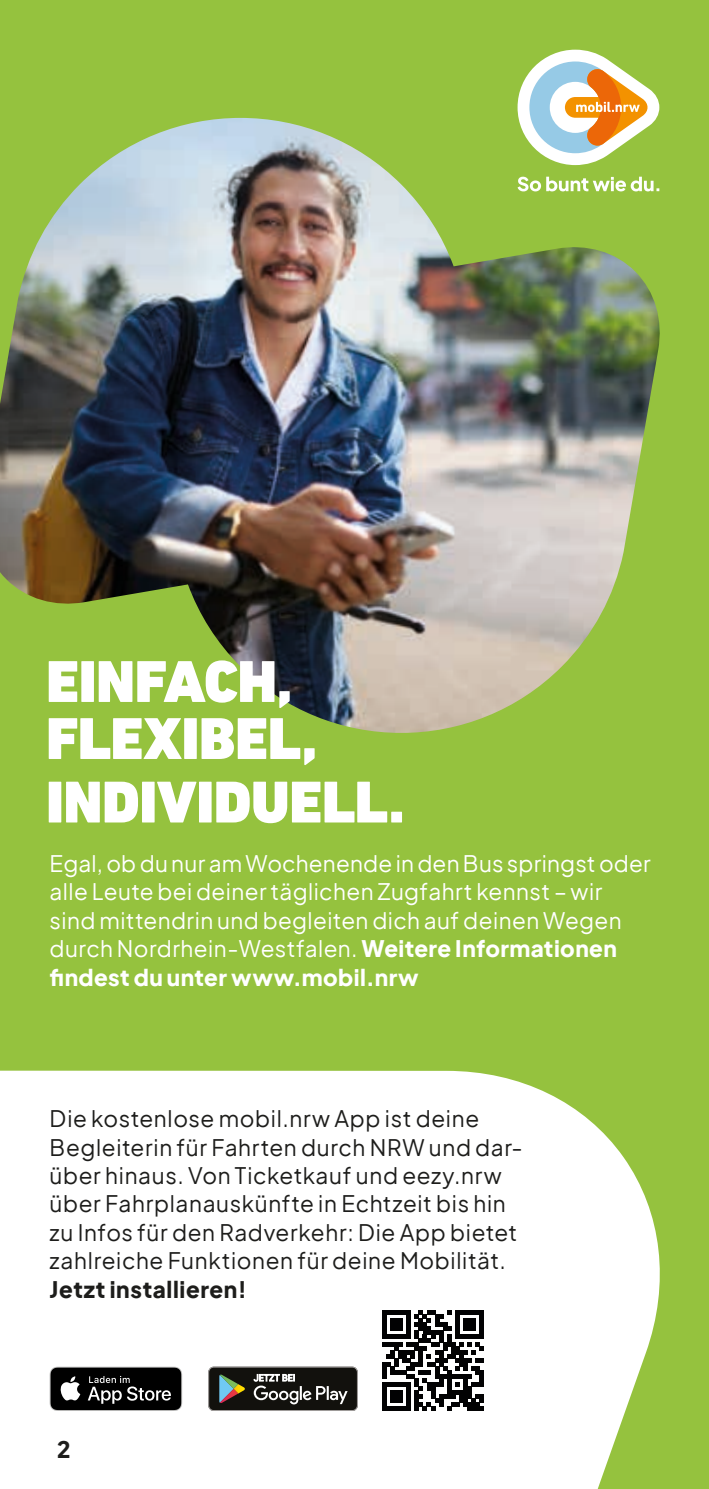
<style>
.page{position:relative;width:709px;height:1489px;background:#fff}
.page>*{position:absolute;margin:0;border:0;box-sizing:border-box;transform-origin:0 0}
.t1{font:900 60px/57px "DIN Next LT Pro";letter-spacing:-.01em;color:#fff}
.t2{font:22.5px/28.2px "Plus Jakarta Sans";letter-spacing:.03em;color:#1d1d1b}
.t3{font:22.5px/28.2px "Plus Jakarta Sans";letter-spacing:.02em;color:#fff}
.t4{font:800 22.5px "Plus Jakarta Sans";letter-spacing:.03em;color:#1d1d1b}
.s1{font-weight:800}
</style>
<div class="page">
<div style="left:0;top:0;width:709px;height:1488px;background:#95c23e"></div>
<div style="left:0;top:1070px;width:660px;height:418px;background:#fff"></div>
<img style="left:0;top:118px;width:660px;height:615px">
<svg style="left:517px;top:50px;width:142px;height:115px"></svg>
<svg style="left:517px;top:177px;width:142px;height:14px"></svg>
<svg style="left:208px;top:1366px;width:150px;height:44px;background:#3c3c37"></svg>
<svg style="left:50px;top:1366px;width:132px;height:44px;background:#2e2e2e"></svg>
<div style="left:370px;top:1297px;width:126px;height:126px;background:#fff"></div>
<svg style="left:382px;top:1310px;width:101px;height:100px"></svg>
<hr style="left:382px;top:1406px;width:29px;height:4px;background:#020203">
<div style="left:391px;top:1390px;width:12px;height:12px;background:#020203"></div>
<h1 class="t1" style="left:46px;top:653px;width:273px">EINFACH,<br>FLEXIBEL,</h1>
<h1 class="t1" style="left:46px;top:773px;width:360px">INDIVIDUELL.</h1>
<p class="t3" style="left:50px;top:847px;width:602px">Egal, ob du nur am Wochenende in den Bus springst oder alle Leute bei deiner täglichen Zugfahrt kennst – wir sind mittendrin und begleiten dich auf deinen Wegen durch Nordrhein-Westfalen. <span class="s1">Weitere Informationen findest du unter www.mobil.nrw</span></p>
<p class="t2" style="left:50px;top:1102px;width:474px">Die kostenlose mobil.nrw App ist deine Begleiterin für Fahrten durch NRW und dar&shy;über hinaus. Von Ticketkauf und eezy.nrw über Fahrplanauskünfte in Echtzeit bis hin zu Infos für den Radverkehr: Die App bietet zahlreiche Funktionen für deine Mobilität.</p>
<p class="t4" style="left:50px;top:1268px;width:198px">Jetzt installieren!</p>
<p class="t4" style="left:57px;top:1428px;width:15px">2</p>
</div>
